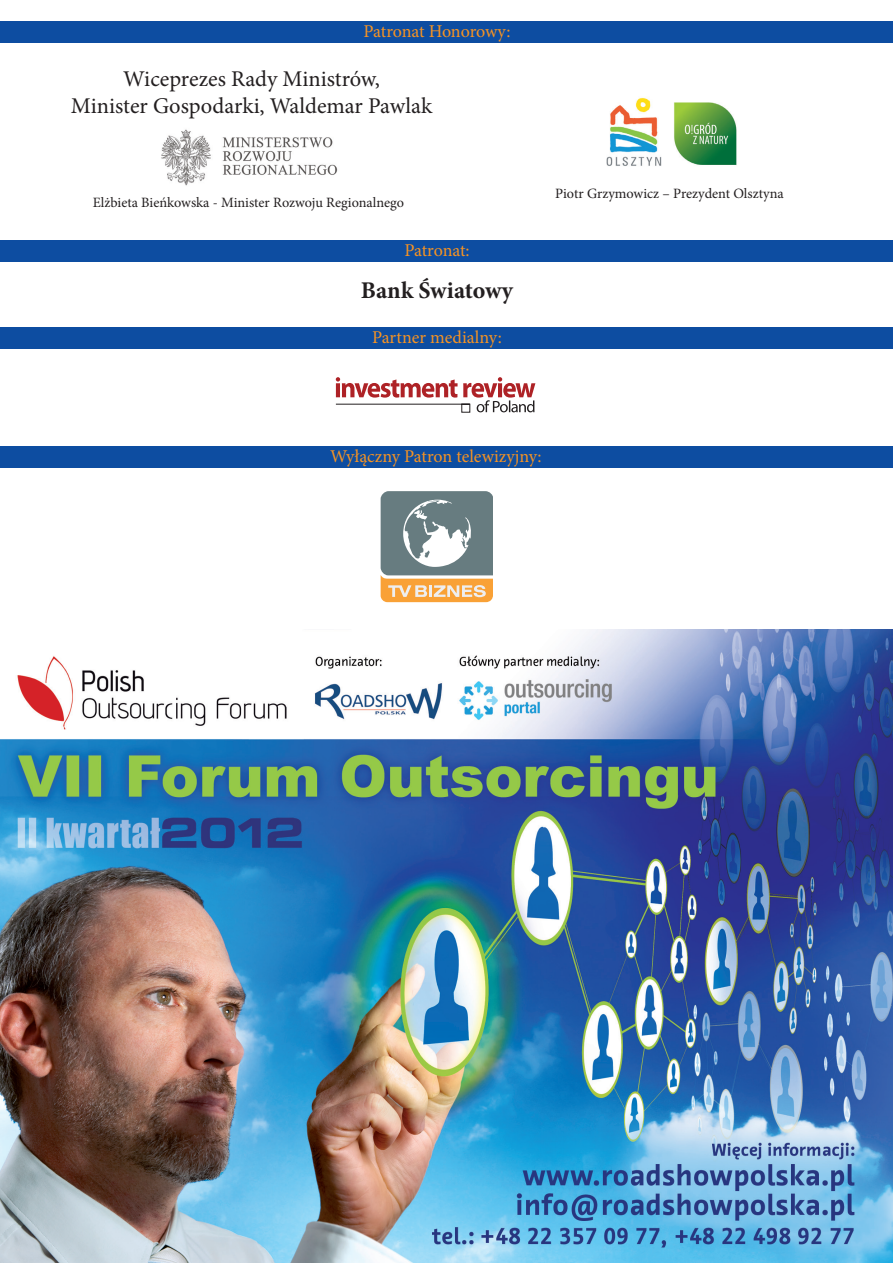
<style>
.page{position:relative;width:893px;height:1263px;background:#fff}
.page>*{position:absolute;margin:0;border:0;box-sizing:border-box;transform-origin:0 0}
.t1{font:700 24px "Minion Pro";color:#231f20}
.t2{font:22.5px "Minion Pro";color:#231f20}
.t3{font:18px "Minion Pro";letter-spacing:-.005em;color:#f69323}
.t4{font:14.25px "Minion Pro";color:#231f20}
</style>
<div class="page">
<img style="left:0;top:629px;width:893px;height:634px">
<div style="left:0;top:21px;width:893px;height:22px;background:#0d4da1"></div>
<img style="left:606px;top:97px;width:131px;height:69px">
<div style="left:0;top:327px;width:893px;height:22px;background:#0d4da1"></div>
<div style="left:0;top:240px;width:893px;height:22px;background:#0d4da1"></div>
<div style="left:0;top:446px;width:893px;height:22px;background:#0d4da1"></div>
<svg style="left:381px;top:491px;width:111px;height:111px;background:#9f9e8f"></svg>
<svg style="left:336px;top:377px;width:199px;height:35px"></svg>
<img style="left:161px;top:129px;width:177px;height:57px">
<p class="t3" style="left:363px;top:20px;width:149px">Patronat Honorowy:</p>
<p class="t2" style="left:123px;top:64px;width:258px">Wiceprezes Rady Ministrów,</p>
<p class="t2" style="left:71px;top:91px;width:363px">Minister Gospodarki, Waldemar Pawlak</p>
<p class="t4" style="left:93px;top:192px;width:313px">Elżbieta Bieńkowska - Minister Rozwoju Regionalnego</p>
<p class="t3" style="left:404px;top:238px;width:67px">Patronat:</p>
<p class="t1" style="left:361px;top:273px;width:154px">Bank Światowy</p>
<p class="t3" style="left:372px;top:326px;width:131px">Partner medialny:</p>
<p class="t4" style="left:555px;top:184px;width:230px">Piotr Grzymowicz – Prezydent Olsztyna</p>
<p class="t3" style="left:330px;top:444px;width:213px">Wyłączny Patron telewizyjny:</p>
</div>
